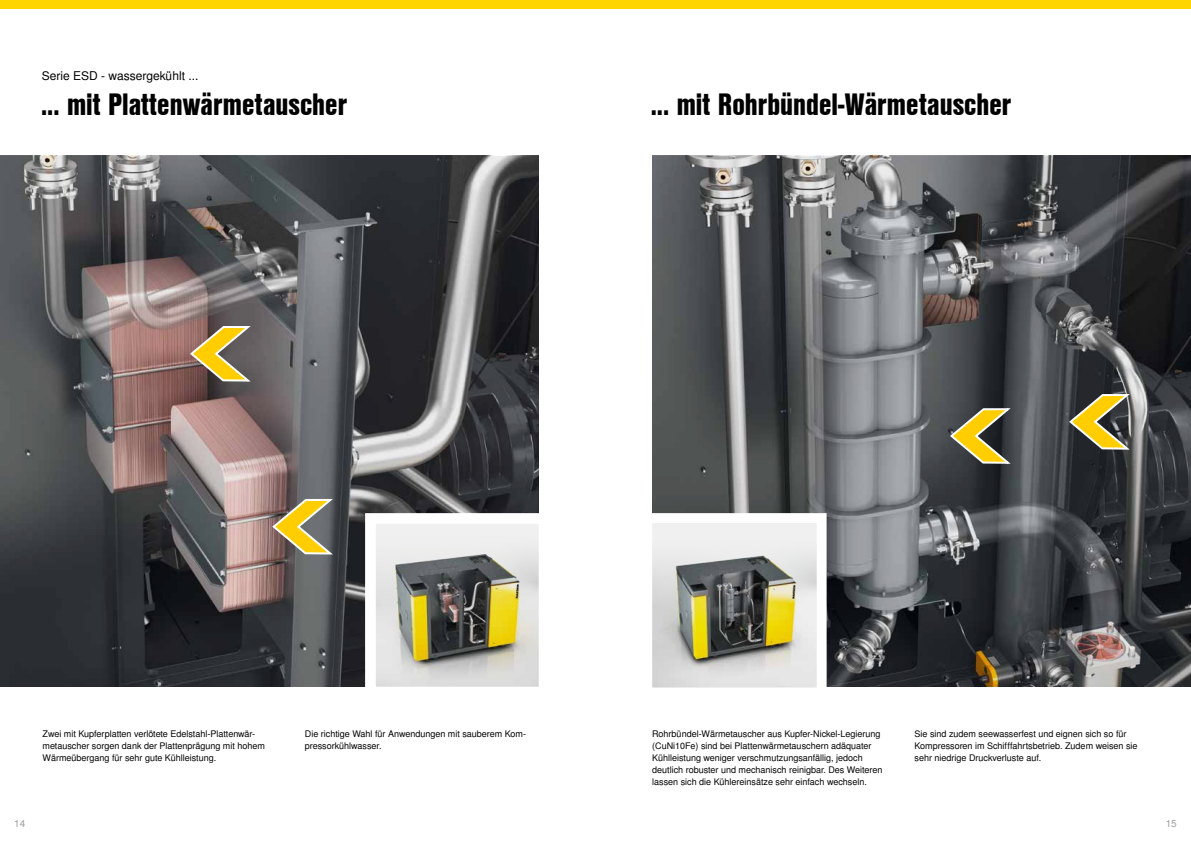
<style>
.page{position:relative;width:1191px;height:842px;background:#fff}
.page>*{position:absolute;margin:0;border:0;box-sizing:border-box;transform-origin:0 0}
.t1{font:30px "Nimbus San L Bla Con";color:#000}
.t2{font:12px "Nimbus San L";color:#000}
.t3{font:10px "Nimbus San L";color:#9d9d9c}
.t4{font:9px/12px "Nimbus San L";color:#000}
</style>
<div class="page">
<img style="left:0;top:156px;width:539px;height:530px">
<img style="left:377px;top:525px;width:160px;height:160px">
<div style="left:365px;top:513px;width:184px;height:184px;border:11px solid #fff"></div>
<img style="left:652px;top:156px;width:539px;height:530px">
<img style="left:653px;top:524px;width:162px;height:162px">
<div style="left:642px;top:513px;width:184px;height:184px;border:10px solid #fff"></div>
<div style="left:0;top:0;width:1191px;height:9px;background:#ffd500"></div>
<svg style="left:271px;top:497px;width:65px;height:58px;background:#a59157"></svg>
<svg style="left:188px;top:324px;width:65px;height:58px;background:#a78d51"></svg>
<svg style="left:948px;top:406px;width:65px;height:59px;background:#857941"></svg>
<svg style="left:1067px;top:392px;width:65px;height:59px;background:#877a41"></svg>
<h2 class="t2" style="left:42px;top:69px;width:158px">Serie ESD - wassergekühlt ...</h2>
<h1 class="t1" style="left:41px;top:81px;width:307px">... mit Plattenwärmetauscher</h1>
<h1 class="t1" style="left:651px;top:81px;width:362px">... mit Rohrbündel-Wärmetauscher</h1>
<p class="t4" style="left:43px;top:728px;width:224px">Zwei mit Kupferplatten verlötete Edelstahl-Plattenwär&shy;metauscher sorgen dank der Plattenprägung mit hohem<br>Wärmeübergang für sehr gute Kühlleistung.</p>
<p class="t4" style="left:652px;top:728px;width:232px">Rohrbündel-Wärmetauscher aus Kupfer-Nickel-Legierung (CuNi10Fe) sind bei Plattenwärmetauschern adäquater Kühlleistung weniger verschmutzungsanfällig, jedoch deutlich robuster und mechanisch reinigbar. Des Weiteren lassen sich die Kühlereinsätze sehr einfach wechseln.</p>
<p class="t4" style="left:305px;top:728px;width:223px">Die richtige Wahl für Anwendungen mit sauberem Kom&shy;pressorkühlwasser.</p>
<p class="t4" style="left:914px;top:728px;width:224px">Sie sind zudem seewasserfest und eignen sich so für<br>Kompressoren im Schifffahrtsbetrieb. Zudem weisen sie sehr niedrige Druckverluste auf.</p>
<p class="t3" style="left:14px;top:817px;width:13px">14</p>
<p class="t3" style="left:1165px;top:817px;width:13px">15</p>
</div>
